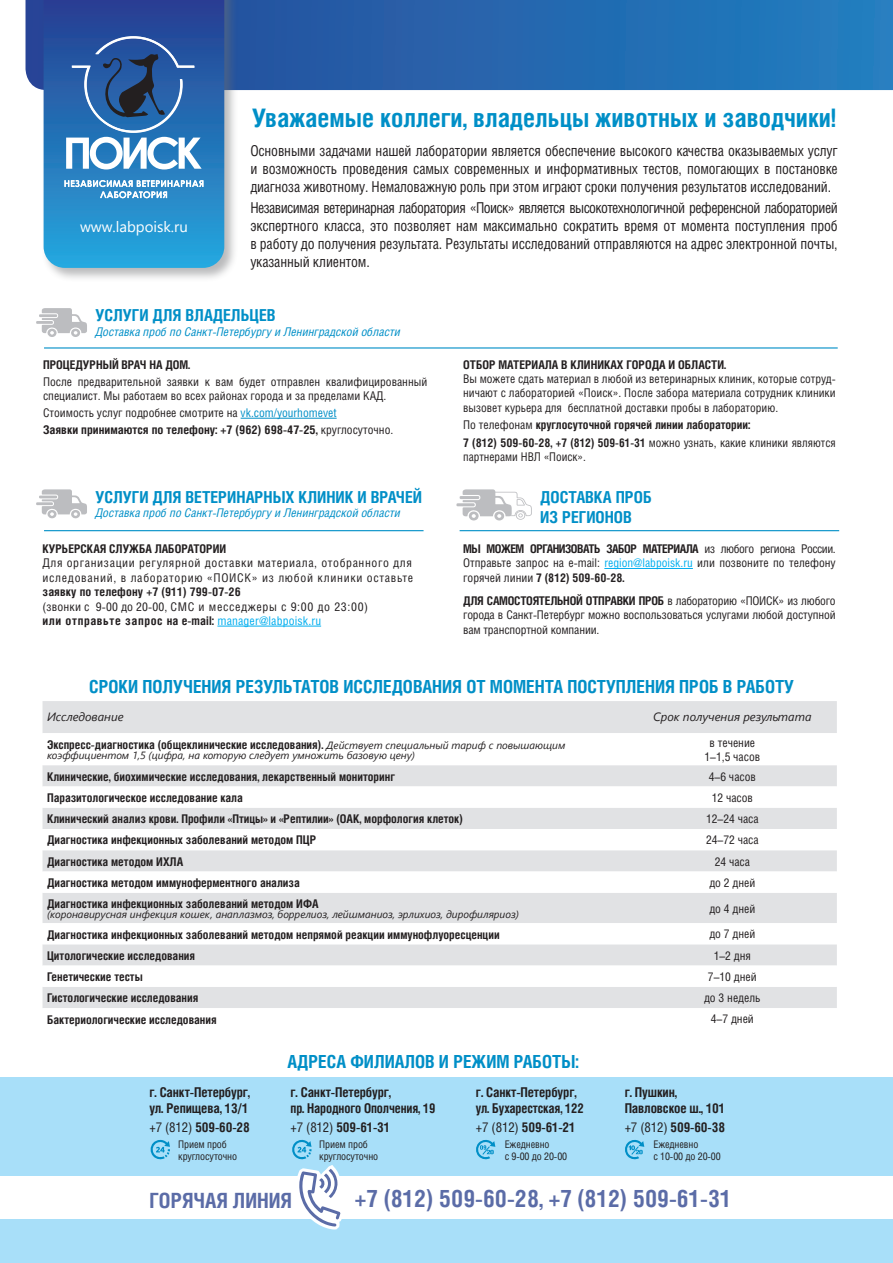
<style>
.page{position:relative;width:893px;height:1263px;background:#fff}
.page>*{position:absolute;margin:0;border:0;box-sizing:border-box;transform-origin:0 0}
.t1{font:700 25.5px "Helios Cond C";color:#008fc7}
.t2{font:700 24px "Helios Cond C";color:#5b6ca7}
.t3{font:700 21px "Helios Cond C";color:#5b6ca7}
.t4{font:700 18px "Helios Cond C";color:#008fc7}
.t5{font:700 16.5px/19.8px "Helios Cond C";color:#008fc7}
.t6{font:15px/18px "Helios Cond C";letter-spacing:-.01em;color:#231f20;text-align:justify;scale:.95 1}
.t7{font:15px "Segoe UI";color:#fff}
.t8{font:700 13.5px/16.2px "Helios Cond C";letter-spacing:-.01em;color:#231f20}
.t9{font:12px/14.4px "Helios Cond C";color:#231f20;text-align:justify}
.t10{font:700 12px/17.4px "Helios Cond C";color:#231f20}
.t11{font:12px/14.4px "Helios Cond C";letter-spacing:.05em;color:#231f20}
.t12{font:italic 12px "Helios Cond C";color:#008fc7}
.t13{font:italic 12px "Segoe UI";color:#231f20}
.t14{font:italic 10.5px "Segoe UI";color:#231f20}
.t15{font:10.5px/12.6px "Helios Cond C";letter-spacing:-.01em;color:#231f20}
.s1{color:#008fc7}
.s2{font-weight:700}
.s3{color:#00aeef}
.s4{font-weight:400}
.s5{font-family:"Segoe UI";font-weight:400;font-style:italic;font-size:10.5px}
</style>
<div class="page">
<svg style="left:26px;top:0;width:867px;height:90px;background:#2468af"></svg>
<div style="left:0;top:1077px;width:893px;height:98px;background:#a8dff9"></div>
<div style="left:0;top:1219px;width:893px;height:44px;background:#a8dff9"></div>
<div style="left:43px;top:701px;width:794px;height:32px;background:#e1e2e4"></div>
<svg style="left:43px;top:765px;width:794px;height:243px;fill:#e1e2e4"></svg>
<svg style="left:150px;top:1139px;width:20px;height:21px"></svg>
<svg style="left:291px;top:1139px;width:58px;height:91px"></svg>
<svg style="left:476px;top:1139px;width:19px;height:21px"></svg>
<svg style="left:625px;top:1139px;width:19px;height:21px"></svg>
<svg style="left:36px;top:308px;width:51px;height:29px"></svg>
<svg style="left:36px;top:489px;width:51px;height:29px"></svg>
<svg style="left:456px;top:489px;width:76px;height:31px"></svg>
<hr style="left:44px;top:347px;width:794px;height:2px;background:#008fc7">
<hr style="left:44px;top:530px;width:380px;height:1px;background:#008fc7">
<hr style="left:460px;top:530px;width:379px;height:1px;background:#008fc7">
<hr style="left:241px;top:418px;width:96px;height:1px;background:#008fc7">
<hr style="left:217px;top:626px;width:104px;height:1px;background:#00aeef">
<hr style="left:604px;top:568px;width:89px;height:1px;background:#00aeef">
<div style="left:41px;top:0;width:197px;height:282px;background:#6f7073;opacity:.48"></div>
<svg style="left:44px;top:0;width:180px;height:268px;background:#2778bb"></svg>
<svg style="left:64px;top:180px;width:140px;height:18px"></svg>
<svg style="left:66px;top:36px;width:136px;height:133px;background:#4777ae"></svg>
<p class="t7" style="left:80px;top:213px;width:109px">www.labpoisk.ru</p>
<p class="t1" style="left:252px;top:103px;width:585px">Уважаемые коллеги, владельцы животных и заводчики!</p>
<p class="t6" style="left:250px;top:141px;width:620px">Основными задачами нашей лаборатории является обеспечение высокого качества оказываемых услуг и возможность проведения самых современных и информативных тестов, помогающих в постановке диагноза животному. Немаловажную роль при этом играют сроки получения результатов исследований.</p>
<p class="t6" style="left:250px;top:198px;width:620px">Независимая ветеринарная лаборатория «Поиск» является высокотехнологичной референсной лабораторией экспертного класса, это позволяет нам максимально сократить время от момента поступления проб в работу до получения результата. Результаты исследований отправляются на адрес электронной почты, указанный клиентом.</p>
<p class="t5" style="left:96px;top:305px;width:181px">УСЛУГИ ДЛЯ ВЛАДЕЛЬЦЕВ</p>
<p class="t12" style="left:96px;top:325px;width:306px">Доставка проб по Санкт-Петербургу и Ленинградской области</p>
<p class="t10" style="left:43px;top:355px;width:149px">ПРОЦЕДУРНЫЙ ВРАЧ НА ДОМ.</p>
<p class="t9" style="left:43px;top:374px;width:386px">После предварительной заявки к вам будет отправлен квалифицированный специалист. Мы работаем во всех районах города и за пределами КАД.</p>
<p class="t9" style="left:43px;top:404px;width:352px;line-height:17.1px">Стоимость услуг подробнее смотрите на <span class="s1">vk.com/yourhomevet<br></span><span class="s2">Заявки принимаются по телефону: +7 (962) 698-47-25,</span> круглосуточно.</p>
<p class="t5" style="left:96px;top:487px;width:328px">УСЛУГИ ДЛЯ ВЕТЕРИНАРНЫХ КЛИНИК И ВРАЧЕЙ</p>
<p class="t12" style="left:96px;top:506px;width:306px">Доставка проб по Санкт-Петербургу и Ленинградской области</p>
<p class="t10" style="left:43px;top:540px;width:185px">КУРЬЕРСКАЯ СЛУЖБА ЛАБОРАТОРИИ</p>
<p class="t11" style="left:43px;top:556px;width:372px">Для организации регулярной доставки материала, отобранного для иследований, в лабораторию «ПОИСК» из любой клиники оставьте</p>
<p class="t10" style="left:43px;top:583px;width:200px">заявку по телефону +7 (911) 799-07-26</p>
<p class="t11" style="left:43px;top:599px;width:327px">(звонки с 9-00 до 20-00, СМС и месседжеры с 9:00 до 23:00) <span class="s2">или отправьте запрос на e-mail:</span> <span class="s3">manager@labpoisk.ru</span></p>
<p class="t10" style="left:463px;top:355px;width:264px">ОТБОР МАТЕРИАЛА В КЛИНИКАХ ГОРОДА И ОБЛАСТИ.</p>
<p class="t9" style="left:463px;top:371px;width:374px">Вы можете сдать материал в любой из ветеринарных клиник, которые сотруд&shy;ничают с лабораторией «Поиск». После забора материала сотрудник клиники вызовет курьера для бесплатной доставки пробы в лабораторию.</p>
<p class="t10" style="left:463px;top:416px;width:374px"><span class="s4">По телефонам</span> круглосуточной горячей линии лаборатории:<br>7 (812) 509-60-28, +7 (812) 509-61-31 <span class="s4">можно узнать, какие клиники являются</span></p>
<p class="t9" style="left:463px;top:449px;width:124px">партнерами НВЛ «Поиск».</p>
<p class="t5" style="left:540px;top:487px;width:113px">ДОСТАВКА ПРОБ<br>ИЗ РЕГИОНОВ</p>
<p class="t9" style="left:463px;top:541px;width:374px"><span class="s2">МЫ МОЖЕМ ОРГАНИЗОВАТЬ ЗАБОР МАТЕРИАЛА</span> из любого региона России.<br>Отправьте запрос на e-mail: <span class="s3">region@labpoisk.ru</span> или позвоните по телефону горячей линии <span class="s2">7 (812) 509-60-28.</span></p>
<p class="t9" style="left:463px;top:593px;width:374px"><span class="s2">ДЛЯ САМОСТОЯТЕЛЬНОЙ ОТПРАВКИ ПРОБ</span> в лабораторию «ПОИСК» из любого города в Санкт-Петербург можно воспользоваться услугами любой доступной вам транспортной компании.</p>
<p class="t4" style="left:89px;top:675px;width:706px">СРОКИ ПОЛУЧЕНИЯ РЕЗУЛЬТАТОВ ИССЛЕДОВАНИЯ ОТ МОМЕНТА ПОСТУПЛЕНИЯ ПРОБ В РАБОТУ</p>
<p class="t13" style="left:47px;top:706px;width:78px">Исследование</p>
<p class="t13" style="left:653px;top:706px;width:160px">Срок получения результата</p>
<p class="t10" style="left:47px;top:735px;width:520px">Экспресс-диагностика (общеклинические исследования). <span class="s5">Действует специальный тариф с повышающим</span></p>
<p class="t14" style="left:47px;top:746px;width:370px">коэффициентом 1,5 (цифра, на которую следует умножить базовую цену)</p>
<p class="t9" style="left:704px;top:735px;width:57px;text-align:center">в течение<br>1–1,5 часов</p>
<p class="t10" style="left:47px;top:767px;width:350px">Клинические, биохимические исследования, лекарственный мониторинг</p>
<p class="t9" style="left:709px;top:769px;width:49px">4–6 часов</p>
<p class="t10" style="left:47px;top:789px;width:197px">Паразитологическое исследование кала</p>
<p class="t9" style="left:712px;top:790px;width:43px">12 часов</p>
<p class="t10" style="left:47px;top:810px;width:417px">Клинический анализ крови. Профили «Птицы» и «Рептилии» (ОАК, морфология клеток)</p>
<p class="t9" style="left:706px;top:811px;width:54px">12–24 часа</p>
<p class="t10" style="left:47px;top:831px;width:271px">Диагностика инфекционных заболеваний методом ПЦР</p>
<p class="t9" style="left:706px;top:833px;width:54px">24–72 часа</p>
<p class="t10" style="left:47px;top:852px;width:138px">Диагностика методом ИХЛА</p>
<p class="t9" style="left:715px;top:854px;width:37px">24 часа</p>
<p class="t10" style="left:47px;top:874px;width:254px">Диагностика методом иммуноферментного анализа</p>
<p class="t9" style="left:709px;top:875px;width:48px">до 2 дней</p>
<p class="t10" style="left:47px;top:894px;width:273px">Диагностика инфекционных заболеваний методом ИФА</p>
<p class="t14" style="left:47px;top:904px;width:473px">(коронавирусная инфекция кошек, анаплазмоз, боррелиоз, лейшманиоз, эрлихиоз, дирофиляриоз)</p>
<p class="t9" style="left:709px;top:901px;width:48px">до 4 дней</p>
<p class="t10" style="left:47px;top:925px;width:454px">Диагностика инфекционных заболеваний методом непрямой реакции иммунофлуоресценции</p>
<p class="t9" style="left:709px;top:927px;width:48px">до 7 дней</p>
<p class="t10" style="left:47px;top:946px;width:150px">Цитологические исследования</p>
<p class="t9" style="left:714px;top:948px;width:39px">1–2 дня</p>
<p class="t10" style="left:47px;top:968px;width:97px">Генетические тесты</p>
<p class="t9" style="left:708px;top:969px;width:50px">7–10 дней</p>
<p class="t10" style="left:47px;top:989px;width:153px">Гистологические исследования</p>
<p class="t9" style="left:704px;top:990px;width:58px">до 3 недель</p>
<p class="t10" style="left:47px;top:1010px;width:171px">Бактериологические исследования</p>
<p class="t9" style="left:711px;top:1012px;width:45px">4–7 дней</p>
<p class="t8" style="left:150px;top:1084px;width:102px">г. Санкт-Петербург, ул. Репищева, 13/1</p>
<p class="t8" style="left:150px;top:1119px;width:102px"><span class="s4">+7 (812)</span> 509-60-28</p>
<p class="t15" style="left:178px;top:1137px;width:60px">Прием проб круглосуточно</p>
<p class="t4" style="left:288px;top:1050px;width:293px">АДРЕСА ФИЛИАЛОВ И РЕЖИМ РАБОТЫ:</p>
<p class="t8" style="left:291px;top:1084px;width:146px">г. Санкт-Петербург,<br>пр. Народного Ополчения, 19</p>
<p class="t8" style="left:291px;top:1119px;width:101px"><span class="s4">+7 (812)</span> 509-61-31</p>
<p class="t15" style="left:319px;top:1137px;width:60px">Прием проб круглосуточно</p>
<p class="t8" style="left:476px;top:1084px;width:110px">г. Санкт-Петербург, ул. Бухарестская, 122</p>
<p class="t8" style="left:476px;top:1119px;width:101px"><span class="s4">+7 (812)</span> 509-61-21</p>
<p class="t15" style="left:505px;top:1137px;width:64px">Ежедневно<br>с 9-00 до 20-00</p>
<p class="t8" style="left:625px;top:1084px;width:102px">г. Пушкин,<br>Павловское ш., 101</p>
<p class="t8" style="left:625px;top:1119px;width:102px"><span class="s4">+7 (812)</span> 509-60-38</p>
<p class="t15" style="left:653px;top:1137px;width:69px">Ежедневно<br>с 10-00 до 20-00</p>
<p class="t3" style="left:150px;top:1188px;width:144px">ГОРЯЧАЯ ЛИНИЯ</p>
<p class="t2" style="left:355px;top:1184px;width:378px">+7 (812) 509-60-28, +7 (812) 509-61-31</p>
</div>
